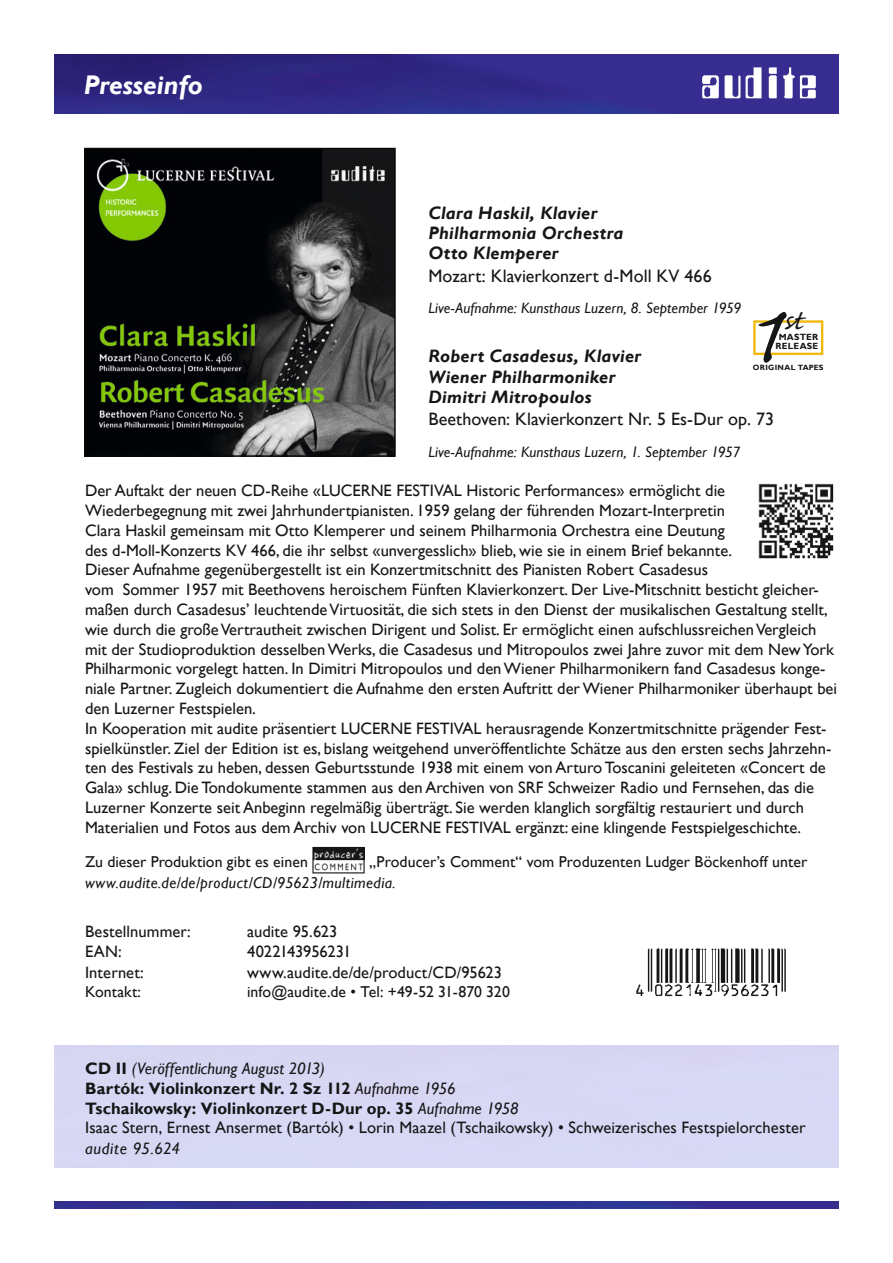
<style>
.page{position:relative;width:893px;height:1263px;background:#fff}
.page>*{position:absolute;margin:0;border:0;box-sizing:border-box;transform-origin:0 0}
.t1{font:106.35px "Caflisch Script Pro";color:#151616;scale:1.04 1}
.t2{font:36.15px "Caflisch Script Pro";color:#151616}
.t3{font:italic 700 27px "Gill Sans";color:#fff}
.t4{font:italic 700 18px/20.2px "Gill Sans";letter-spacing:.015em;color:#151616}
.t5{font:18px "Gill Sans";letter-spacing:.005em;color:#151616}
.t6{font:16.5px/19.8px "Gill Sans";color:#151616}
.t7{font:italic 16.5px "Gill Sans";letter-spacing:.04em;color:#151616}
.t8{font:15.75px "Gill Sans";letter-spacing:.005em;color:#151616}
.t9{font:italic 15.75px "Gill Sans";letter-spacing:.025em;color:#151616}
.t10{font:italic 15px "Gill Sans";letter-spacing:.005em;color:#151616}
.t11{font:700 9px/9px "Gill Sans";letter-spacing:.025em;color:#151616;text-align:center}
.t12{font:700 7.65px "Gill Sans";letter-spacing:.045em;color:#151616}
.s1{font-weight:700}
.s2{font-style:italic}
</style>
<div class="page">
<div style="left:54px;top:1202px;width:785px;height:7px;background:#303090"></div>
<img style="left:54px;top:54px;width:785px;height:60px">
<img style="left:701px;top:55px;width:117px;height:49px">
<svg style="left:312px;top:847px;width:53px;height:26px"></svg>
<img style="left:636px;top:948px;width:150px;height:49px">
<svg style="left:84px;top:148px;width:312px;height:309px;background:#2e3427"></svg>
<svg style="left:753px;top:320px;width:70px;height:35px"></svg>
<img style="left:758px;top:483px;width:76px;height:76px">
<h3 class="t3" style="left:84px;top:69px;width:121px">Presseinfo</h3>
<p class="t4" style="left:428px;top:203px;width:197px">Clara Haskil, Klavier<br>Philharmonia Orchestra<br>Otto Klemperer</p>
<p class="t5" style="left:428px;top:265px;width:285px">Mozart: Klavierkonzert d-Moll KV 466</p>
<p class="t10" style="left:428px;top:299px;width:314px">Live-Aufnahme: Kunsthaus Luzern, 8. September 1959</p>
<p class="t4" style="left:428px;top:347px;width:214px">Robert Casadesus, Klavier<br>Wiener Philharmoniker<br>Dimitri Mitropoulos</p>
<p class="t5" style="left:428px;top:409px;width:347px">Beethoven: Klavierkonzert Nr. 5 Es-Dur op. 73</p>
<p class="t10" style="left:428px;top:443px;width:313px">Live-Aufnahme: Kunsthaus Luzern, 1. September 1957</p>
<h1 class="t1" style="left:742px;top:280px;width:41px">1</h1>
<h2 class="t2" style="left:783px;top:302px;width:21px">st</h2>
<p class="t12" style="left:753px;top:363px;width:72px">ORIGINAL TAPES</p>
<p class="t11" style="left:776px;top:333px;width:44px">MASTER<br>RELEASE</p>
<p class="t6" style="left:85px;top:481px;width:753px">Der Auftakt der neuen CD-Reihe «LUCERNE FESTIVAL Historic Performances» ermöglicht die Wiederbegegnung mit zwei Jahrhundertpianisten. 1959 gelang der führenden Mozart-Interpretin<br>Clara Haskil gemeinsam mit Otto Klemperer und seinem Philharmonia Orchestra eine Deutung<br>des d-Moll-Konzerts KV 466, die ihr selbst «unvergesslich» blieb, wie sie in einem Brief bekannte.<br>Dieser Aufnahme gegenübergestellt ist ein Konzertmitschnitt des Pianisten Robert Casadesus<br>vom Sommer 1957 mit Beethovens heroischem Fünften Klavierkonzert. Der Live-Mitschnitt besticht gleicher&shy;maßen durch Casadesus’ leuchtende Virtuosität, die sich stets in den Dienst der musikalischen Gestaltung stellt, wie durch die große Vertrautheit zwischen Dirigent und Solist. Er ermöglicht einen aufschlussreichen Vergleich mit der Studioproduktion desselben Werks, die Casadesus und Mitropoulos zwei Jahre zuvor mit dem New York Philharmonic vorgelegt hatten. In Dimitri Mitropoulos und den Wiener Philharmonikern fand Casadesus konge&shy;niale Partner. Zugleich dokumentiert die Aufnahme den ersten Auftritt der Wiener Philhar moniker überhaupt bei den Luzerner Festspielen.<br>In Kooperation mit audite präsentiert LUCERNE FESTIVAL herausragende Konzertmitschnitte prägender Fest&shy;spielkünstler. Ziel der Edition ist es, bislang weitgehend unveröffentlichte Schätze aus den ersten sechs Jahrzehn&shy;ten des Festivals zu heben, dessen Geburtsstunde 1938 mit einem von Arturo Toscanini geleiteten «Concert de Gala» schlug. Die Tondokumente stammen aus den Archiven von SRF Schweizer Radio und Fernsehen, das die Luzerner Konzerte seit Anbeginn regelmäßig überträgt. Sie werden klanglich sorgfältig restauriert und durch Materialien und Fotos aus dem Archiv von LUCERNE FESTIVAL ergänzt: eine klingende Festspielgeschichte.</p>
<p class="t8" style="left:85px;top:853px;width:224px">Zu dieser Produktion gibt es einen</p>
<p class="t8" style="left:369px;top:853px;width:440px">„Producer’s Comment“ vom Produzenten Ludger Böckenhoff unter</p>
<p class="t9" style="left:85px;top:873px;width:312px">www.audite.de/de/product/CD/95623/multimedia.</p>
<p class="t6" style="left:85px;top:922px;width:107px">Bestellnummer:</p>
<p class="t6" style="left:247px;top:922px;width:92px">audite 95.623</p>
<p class="t6" style="left:85px;top:942px;width:38px">EAN:</p>
<p class="t6" style="left:247px;top:942px;width:106px">4022143956231</p>
<p class="t6" style="left:85px;top:962px;width:60px">Internet:</p>
<p class="t6" style="left:247px;top:962px;width:257px">www.audite.de/de/product/CD/95623</p>
<p class="t8" style="left:85px;top:982px;width:58px">Kontakt:</p>
<p class="t8" style="left:247px;top:982px;width:264px">info@audite.de • Tel: +49-52 31-870 320</p>
<p class="t6" style="left:85px;top:1059px;width:722px"><span class="s1">CD II</span> <span class="s2">(Veröffe ntlichung August 2013)<br></span><span class="s1">Bartók: Violinkonzert Nr. 2 Sz 112</span> <span class="s2">Aufnahme 1956<br></span><span class="s1">Tschaikowsky: Violinkonzert D-Dur op. 35</span> <span class="s2">Aufnahme 1958<br></span>Isaac Stern, Ernest Ansermet (Bartók) • Lorin Maazel (Tschaikowsky) • Schweizerisches Festspielorchester</p>
<p class="t7" style="left:85px;top:1138px;width:97px">audite 95.624</p>
</div>
